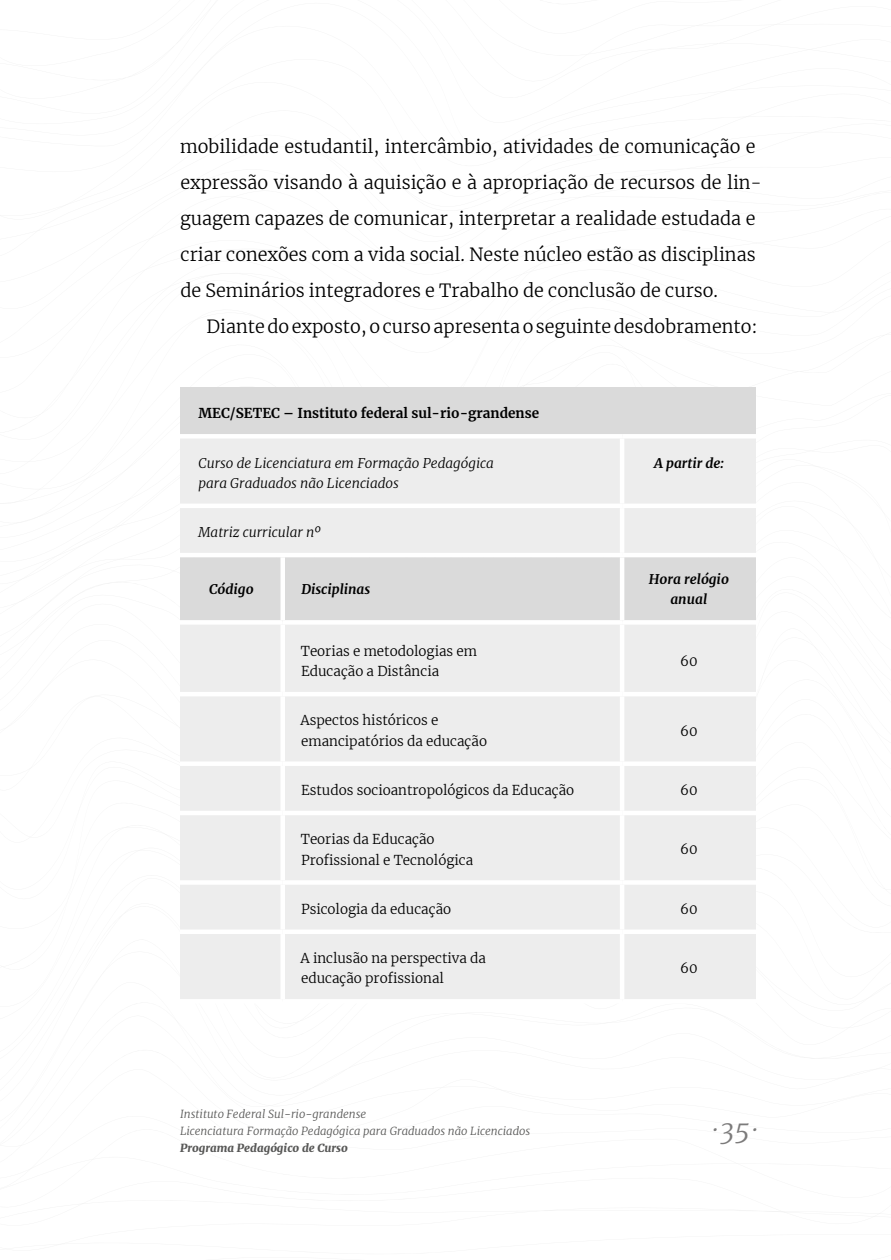
<style>
.page{position:relative;width:891px;height:1260px;background:#fff}
.page>*{position:absolute;margin:0;border:0;box-sizing:border-box;transform-origin:0 0}
.t1{font:italic 300 27px "Merriweather";color:#7c7b7b}
.t2{font:300 18px/36px "Merriweather";color:#000}
.t3{font:300 13.5px/20.2px "Merriweather";color:#000}
.t4{font:italic 300 13.5px/20.2px "Merriweather";color:#000}
.t5{font:700 13.5px "Merriweather";color:#000}
.t6{font:italic 700 13.5px/20.2px "Merriweather";color:#000;text-align:center}
.t7{font:italic 300 11.25px/16.8px "Merriweather";color:#575756}
.t8{font:italic 900 11.25px "Merriweather";color:#575756}
</style>
<div class="page">
<div style="left:180px;top:387px;width:576px;height:49px;background:#dadada"></div>
<div style="left:180px;top:439px;width:576px;height:114px;background:#ededed"></div>
<div style="left:180px;top:434px;width:442px;height:5px;background:#fff"></div>
<div style="left:622px;top:434px;width:134px;height:5px;background:#fff"></div>
<hr style="left:180px;top:504px;width:442px;height:4px;background:#fff">
<hr style="left:622px;top:504px;width:134px;height:4px;background:#fff">
<hr style="left:620px;top:439px;width:4px;height:65px;background:#fff">
<hr style="left:620px;top:508px;width:4px;height:45px;background:#fff">
<div style="left:180px;top:557px;width:576px;height:63px;background:#dadada"></div>
<div style="left:180px;top:625px;width:576px;height:374px;background:#ededed"></div>
<hr style="left:622px;top:692px;width:134px;height:4px;background:#fff">
<div style="left:622px;top:761px;width:134px;height:5px;background:#fff"></div>
<hr style="left:622px;top:811px;width:134px;height:4px;background:#fff">
<div style="left:622px;top:880px;width:134px;height:5px;background:#fff"></div>
<hr style="left:622px;top:930px;width:134px;height:4px;background:#fff">
<div style="left:280px;top:625px;width:5px;height:67px;background:#fff"></div>
<hr style="left:620px;top:625px;width:4px;height:67px;background:#fff">
<hr style="left:180px;top:692px;width:103px;height:4px;background:#fff">
<hr style="left:283px;top:692px;width:339px;height:4px;background:#fff">
<div style="left:280px;top:696px;width:5px;height:65px;background:#fff"></div>
<hr style="left:620px;top:696px;width:4px;height:65px;background:#fff">
<div style="left:180px;top:761px;width:103px;height:5px;background:#fff"></div>
<div style="left:283px;top:761px;width:339px;height:5px;background:#fff"></div>
<div style="left:280px;top:766px;width:5px;height:45px;background:#fff"></div>
<hr style="left:620px;top:766px;width:4px;height:45px;background:#fff">
<hr style="left:180px;top:811px;width:103px;height:4px;background:#fff">
<hr style="left:283px;top:811px;width:339px;height:4px;background:#fff">
<div style="left:280px;top:815px;width:5px;height:65px;background:#fff"></div>
<hr style="left:620px;top:815px;width:4px;height:65px;background:#fff">
<div style="left:180px;top:880px;width:103px;height:5px;background:#fff"></div>
<div style="left:283px;top:880px;width:339px;height:5px;background:#fff"></div>
<div style="left:280px;top:885px;width:5px;height:45px;background:#fff"></div>
<hr style="left:620px;top:885px;width:4px;height:45px;background:#fff">
<hr style="left:180px;top:930px;width:103px;height:4px;background:#fff">
<hr style="left:283px;top:930px;width:339px;height:4px;background:#fff">
<div style="left:280px;top:934px;width:5px;height:65px;background:#fff"></div>
<hr style="left:620px;top:934px;width:4px;height:65px;background:#fff">
<hr style="left:620px;top:557px;width:4px;height:63px;background:#fff">
<div style="left:280px;top:557px;width:5px;height:63px;background:#fff"></div>
<p class="t2" style="left:180px;top:128px;width:583px">mobilidade estudantil, intercâmbio, atividades de comunicação e expressão visando à aquisição e à apropriação de recursos de lin&shy;guagem capazes de comunicar, interpretar a realidade estudada e criar conexões com a vida social. Neste núcleo estão as disciplinas de Seminários integradores e Trabalho de conclusão de curso.</p>
<p class="t2" style="left:207px;top:308px;width:553px">Diante do exposto, o curso apresenta o seguinte desdobramento:</p>
<p class="t5" style="left:199px;top:404px;width:342px">MEC/SETEC – Instituto federal sul-rio-grandense</p>
<p class="t4" style="left:198px;top:452px;width:297px">Curso de Licenciatura em Formação Pedagógica para Graduados não Licenciados</p>
<p class="t6" style="left:654px;top:452px;width:72px">A partir de:</p>
<p class="t4" style="left:198px;top:522px;width:123px">Matriz curricular nº</p>
<p class="t6" style="left:209px;top:579px;width:46px">Código</p>
<p class="t6" style="left:301px;top:579px;width:70px">Disciplinas</p>
<p class="t6" style="left:649px;top:569px;width:81px">Hora relógio anual</p>
<p class="t3" style="left:301px;top:640px;width:178px">Teorias e metodologias em<br>Educação a Distância</p>
<p class="t3" style="left:680px;top:651px;width:19px">60</p>
<p class="t3" style="left:301px;top:710px;width:188px">Aspectos históricos e emancipatórios da educação</p>
<p class="t3" style="left:680px;top:720px;width:19px">60</p>
<p class="t3" style="left:301px;top:780px;width:275px">Estudos socioantropológicos da Educação</p>
<p class="t3" style="left:680px;top:780px;width:19px">60</p>
<p class="t3" style="left:301px;top:829px;width:174px">Teorias da Educação<br>Profissional e Tecnológica</p>
<p class="t3" style="left:680px;top:839px;width:19px">60</p>
<p class="t3" style="left:301px;top:898px;width:152px">Psicologia da educação</p>
<p class="t3" style="left:680px;top:898px;width:19px">60</p>
<p class="t3" style="left:301px;top:948px;width:187px">A inclusão na perspectiva da educação profissional</p>
<p class="t3" style="left:680px;top:958px;width:19px">60</p>
<p class="t7" style="left:180px;top:1105px;width:352px">Instituto Federal Sul-rio-grandense<br>Licenciatura Formação Pedagógica para Graduados não Licenciados</p>
<p class="t8" style="left:180px;top:1140px;width:169px">Programa Pedagógico de Curso</p>
<h1 class="t1" style="left:713px;top:1111px;width:44px">· 35 ·</h1>
</div>
